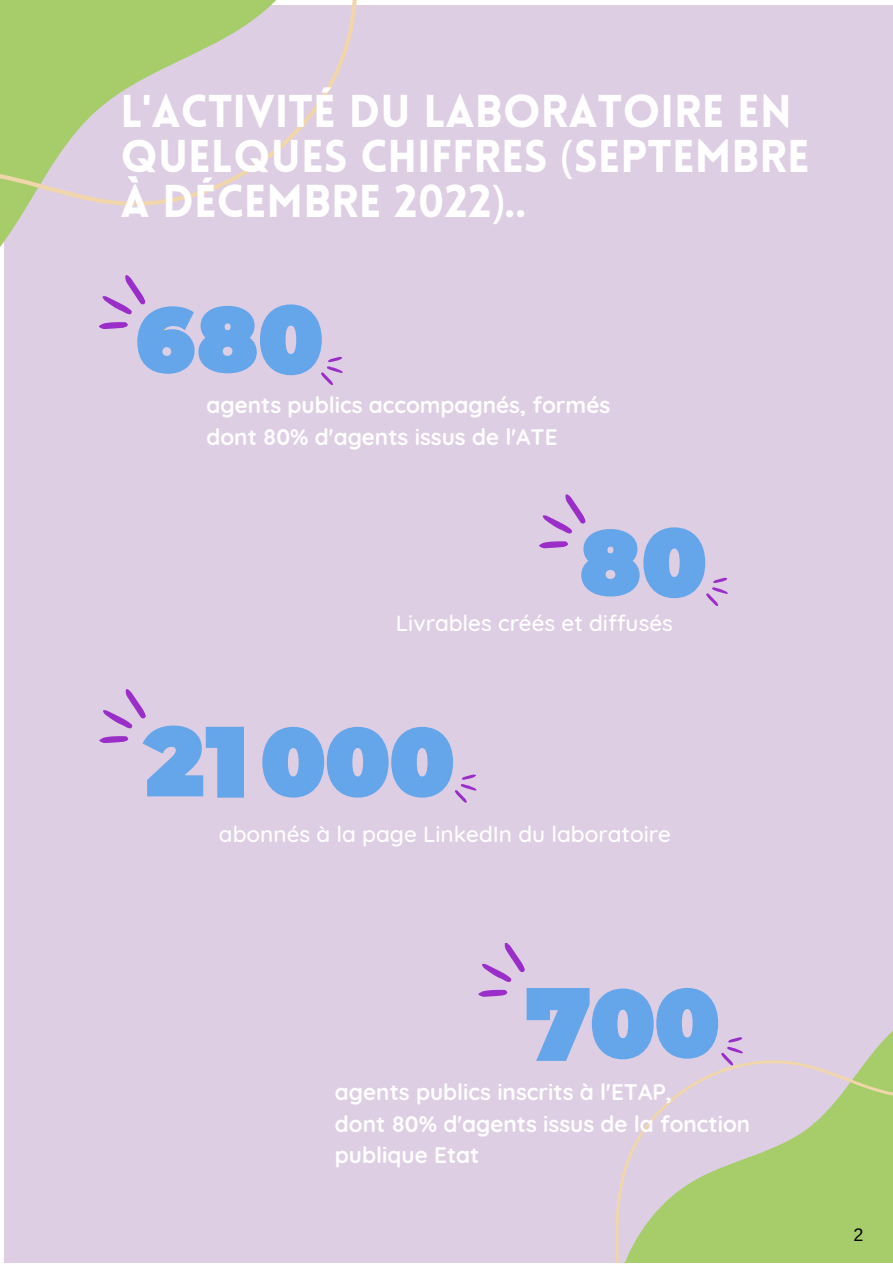
<style>
.page{position:relative;width:893px;height:1264px;background:#fff}
.page>*{position:absolute;margin:0;border:0;box-sizing:border-box;transform-origin:0 0}
.t1{font:900 45px/45px "Lovelo";color:#fff}
.t2{font:700 22.5px/31.5px "Quicksand";color:#fff}
.t3{font:500 22.5px "Quicksand";color:#fff}
.t4{font:18px "Arimo";color:#000}
.s1{font-family:"Noto Sans";font-weight:400}
</style>
<div class="page">
<div style="left:4px;top:5px;width:888px;height:1257px;background:#ddcee3"></div>
<svg style="left:615px;top:1032px;width:277px;height:230px"></svg>
<svg style="left:0;top:0;width:357px;height:247px"></svg>
<svg style="left:99px;top:275px;width:244px;height:110px"></svg>
<svg style="left:478px;top:943px;width:274px;height:124px"></svg>
<svg style="left:99px;top:689px;width:145px;height:108px"></svg>
<svg style="left:262px;top:726px;width:215px;height:77px"></svg>
<svg style="left:539px;top:494px;width:189px;height:112px"></svg>
<p class="t1" style="left:120px;top:94px;width:690px">L'ACTIVITÉ DU LABORATOIRE EN<br>QUELQUES CHIFFRES <span class="s1">(</span>SEPTEMBRE<br>À DÉCEMBRE 2022<span class="s1">)</span>..</p>
<p class="t2" style="left:206px;top:389px;width:405px">agents publics accompagnés, formés</p>
<p class="t2" style="left:206px;top:420px;width:352px">dont 80% d'agents issus de l'ATE</p>
<p class="t3" style="left:396px;top:608px;width:278px">Livrables créés et diffusés</p>
<p class="t3" style="left:219px;top:819px;width:453px">abonnés à la page LinkedIn du laboratoire</p>
<p class="t2" style="left:335px;top:1075px;width:338px">agents publics inscrits à l'ETAP,</p>
<p class="t2" style="left:335px;top:1107px;width:417px">dont 80% d'agents issus de la fonction publique Etat</p>
<p class="t4" style="left:853px;top:1224px;width:11px">2</p>
</div>
